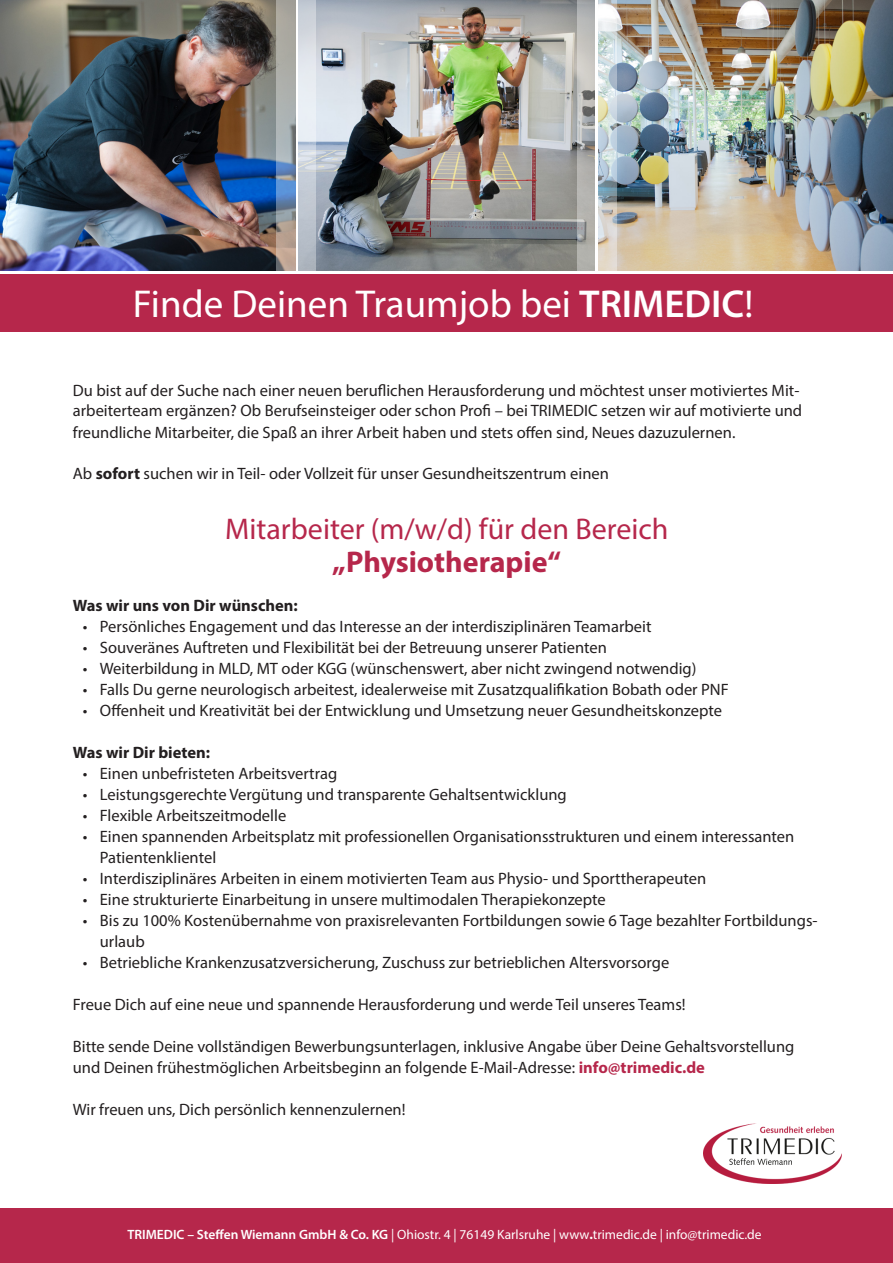
<style>
.page{position:relative;width:893px;height:1263px;background:#fff}
.page>*{position:absolute;margin:0;border:0;box-sizing:border-box;transform-origin:0 0}
.t1{font:39px "Myriad Pro";color:#fff}
.t2{font:30px "Myriad Pro";color:#b6274b}
.t3{font:700 30px "Myriad Pro";color:#b6274b}
.t4{font:16.5px/21px "Myriad Pro";color:#231f20}
.t5{font:700 16.5px "Myriad Pro";color:#231f20}
.t6{font:13.5px "Myriad Pro";color:#fff}
.s1{font-weight:600}
.s2{font-weight:700}
.s3{font-weight:700;color:#b6274b}
</style>
<div class="page">
<img style="left:0;top:0;width:276px;height:271px">
<img style="left:316px;top:0;width:261px;height:271px">
<img style="left:617px;top:0;width:276px;height:271px">
<div style="left:1px;top:274px;width:892px;height:58px;background:#b6274b"></div>
<div style="left:0;top:1209px;width:893px;height:54px;background:#b6274b"></div>
<img style="left:704px;top:1124px;width:138px;height:59px">
<svg style="left:276px;top:0;width:40px;height:271px;background:#b8bdc3"></svg>
<svg style="left:577px;top:0;width:40px;height:271px;background:#c5c8c7"></svg>
<p class="t1" style="left:133px;top:280px;width:622px">Finde Deinen Traumjob bei <span class="s1">TRIMEDIC</span>!</p>
<p class="t4" style="left:73px;top:380px;width:731px;line-height:19.8px">Du bist auf der Suche nach einer neuen beruflichen Herausforderung und möchtest unser motiviertes Mit&shy;arbeiterteam ergänzen? Ob Berufseinsteiger oder schon Profi – bei TRIMEDIC setzen wir auf motivierte und</p>
<p class="t4" style="left:73px;top:421px;width:664px">freundliche Mitarbeiter, die Spaß an ihrer Arbeit haben und stets offen sind, Neues dazuzulernen.</p>
<p class="t4" style="left:73px;top:463px;width:538px">Ab <span class="s2">sofort</span> suchen wir in Teil- oder Vollzeit für unser Gesundheitszentrum einen</p>
<p class="t2" style="left:225px;top:510px;width:445px">Mitarbeiter (m/w/d) für den Bereich</p>
<p class="t3" style="left:332px;top:542px;width:230px">„Physiotherapie“</p>
<p class="t5" style="left:73px;top:595px;width:227px">Was wir uns von Dir wünschen:</p>
<p class="t4" style="left:83px;top:616px;width:570px">• Persönliches Engagement und das Interesse an der interdisziplinären Teamarbeit</p>
<p class="t4" style="left:83px;top:637px;width:526px">• Souveränes Auftreten und Flexibilität bei der Betreuung unserer Patienten</p>
<p class="t4" style="left:83px;top:658px;width:615px">• Weiterbildung in MLD, MT oder KGG (wünschenswert, aber nicht zwingend notwendig)</p>
<p class="t4" style="left:83px;top:679px;width:647px">• Falls Du gerne neurologisch arbeitest, idealerweise mit Zusatzqualifikation Bobath oder PNF</p>
<p class="t4" style="left:83px;top:700px;width:641px">• Offenheit und Kreativität bei der Entwicklung und Umsetzung neuer Gesundheitskonzepte</p>
<p class="t5" style="left:73px;top:742px;width:139px">Was wir Dir bieten:</p>
<p class="t4" style="left:83px;top:763px;width:256px">• Einen unbefristeten Arbeitsvertrag</p>
<p class="t4" style="left:83px;top:784px;width:485px">• Leistungsgerechte Vergütung und transparente Gehaltsentwicklung</p>
<p class="t4" style="left:83px;top:805px;width:205px">• Flexible Arbeitszeitmodelle</p>
<p class="t4" style="left:100px;top:826px;width:696px;text-indent:-17px">• Einen spannenden Arbeitsplatz mit professionellen Organisationsstrukturen und einem interessanten<br>Patientenklientel</p>
<p class="t4" style="left:83px;top:868px;width:625px">• Interdisziplinäres Arbeiten in einem motivierten Team aus Physio- und Sporttherapeuten</p>
<p class="t4" style="left:83px;top:889px;width:525px">• Eine strukturierte Einarbeitung in unsere multimodalen Therapiekonzepte</p>
<p class="t4" style="left:100px;top:910px;width:719px;text-indent:-17px">• Bis zu 100% Kostenübernahme von praxisrelevanten Fortbildungen sowie 6 Tage bezahlter Fortbildungs&shy;urlaub</p>
<p class="t4" style="left:83px;top:952px;width:588px">• Betriebliche Krankenzusatzversicherung, Zuschuss zur betrieblichen Altersvorsorge</p>
<p class="t4" style="left:73px;top:994px;width:614px">Freue Dich auf eine neue und spannende Herausforderung und werde Teil unseres Teams!</p>
<p class="t4" style="left:73px;top:1036px;width:723px">Bitte sende Deine vollständigen Bewerbungsunterlagen, inklusive Angabe über Deine Gehaltsvorstellung und Deinen frühestmöglichen Arbeitsbeginn an folgende E-Mail-Adresse: <span class="s3">info@trimedic.de</span></p>
<p class="t4" style="left:73px;top:1099px;width:334px">Wir freuen uns, Dich persönlich kennenzulernen!</p>
<p class="t6" style="left:127px;top:1226px;width:636px"><span class="s1">TRIMEDIC – Steffen Wiemann GmbH &amp; Co. KG</span> | Ohiostr. 4 | 76149 Karlsruhe | www<span class="s2">.</span>trimedic.de | info@trimedic.de</p>
</div>
